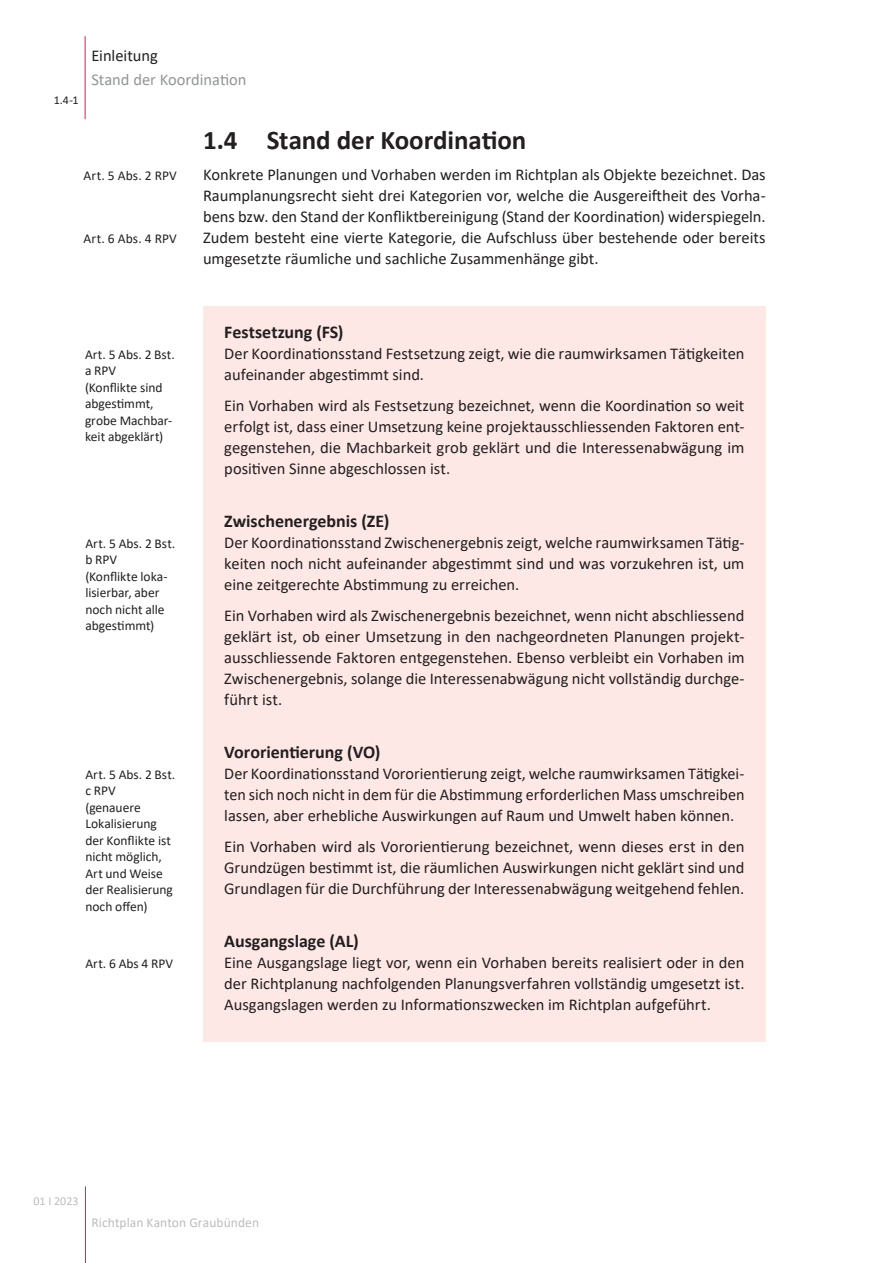
<style>
.page{position:relative;width:893px;height:1263px;background:#fff}
.page>*{position:absolute;margin:0;border:0;box-sizing:border-box;transform-origin:0 0}
.t1{font:700 27px "Calibri";letter-spacing:-.005em;color:#231f20}
.Titel_5_12pt{font:700 18px "Calibri";color:#231f20}
.Fliesstext_Blocksatz{font:16.5px/21px "Calibri";letter-spacing:-.005em;color:#231f20;text-align:justify}
.t2{font:16.5px "Calibri";color:#939598}
.Marginalien{font:13.5px/16.5px "Calibri";letter-spacing:-.005em;color:#231f20}
.t3{font:13.5px "Calibri";letter-spacing:.005em;color:#bcbdc0}
.t4{font:12px "Calibri";letter-spacing:.005em;color:#bcbdc0}
.t5{font:12px "Calibri";color:#231f20}
</style>
<div class="page">
<hr style="left:85px;top:1186px;width:1px;height:77px;background:#ed1451">
<hr style="left:85px;top:36px;width:1px;height:83px;background:#ed1451">
<div style="left:203px;top:306px;width:563px;height:735px;background:#fde8e5"></div>
<p class="Fliesstext_Blocksatz" style="left:91px;top:45px;width:68px">Einleitung</p>
<p class="t5" style="left:54px;top:92px;width:26px">1.4-1</p>
<p class="t2" style="left:91px;top:68px;width:157px">Stand der Koordination</p>
<p class="Marginalien" style="left:84px;top:167px;width:95px">Art. 5 Abs. 2 RPV</p>
<p class="Marginalien" style="left:84px;top:230px;width:95px">Art. 6 Abs. 4 RPV</p>
<p class="Marginalien" style="left:85px;top:345px;width:91px">Art. 5 Abs. 2 Bst. a RPV<br>(Konflikte sind abgestimmt, grobe Machbar&shy;keit abgeklärt)</p>
<p class="Marginalien" style="left:85px;top:534px;width:91px">Art. 5 Abs. 2 Bst. b RPV<br>(Konflikte loka&shy;lisierbar, aber noch nicht alle abgestimmt)</p>
<p class="Marginalien" style="left:85px;top:765px;width:91px">Art. 5 Abs. 2 Bst. c RPV<br>(genauere<br>Lokalisierung der Konflikte ist nicht möglich,<br>Art und Weise der Realisierung noch offen)</p>
<p class="Marginalien" style="left:85px;top:954px;width:89px">Art. 6 Abs 4 RPV</p>
<p class="t1" style="left:203px;top:121px;width:325px">1.4 Stand der Koordination</p>
<p class="Fliesstext_Blocksatz" style="left:203px;top:164px;width:564px">Konkrete Planungen und Vorhaben werden im Richtplan als Objekte bezeichnet. Das Raumplanungsrecht sieht drei Kategorien vor, welche die Ausgereiftheit des Vorha&shy;bens bzw. den Stand der Konfliktbereinigung (Stand der Koordination) widerspiegeln.<br>Zudem besteht eine vierte Kategorie, die Aufschluss über bestehende oder bereits umgesetzte räumliche und sachliche Zusammenhänge gibt.</p>
<p class="Titel_5_12pt" style="left:224px;top:319px;width:121px">Festsetzung (FS)</p>
<p class="Fliesstext_Blocksatz" style="left:224px;top:342px;width:522px">Der Koordinationsstand Festsetzung zeigt, wie die raumwirksamen Tätigkeiten aufeinander abgestimmt sind.</p>
<p class="Fliesstext_Blocksatz" style="left:224px;top:395px;width:522px">Ein Vorhaben wird als Festsetzung bezeichnet, wenn die Koordination so weit erfolgt ist, dass einer Umsetzung keine projektausschliessenden Faktoren ent&shy;gegenstehen, die Machbarkeit grob geklärt und die Interessenabwägung im positiven Sinne abgeschlossen ist.</p>
<p class="Titel_5_12pt" style="left:224px;top:508px;width:167px">Zwischenergebnis (ZE)</p>
<p class="Fliesstext_Blocksatz" style="left:224px;top:531px;width:522px">Der Koordinationsstand Zwischenergebnis zeigt, welche raumwirksamen Tätig&shy;keiten noch nicht aufeinander abgestimmt sind und was vorzukehren ist, um eine zeitgerechte Abstimmung zu erreichen.</p>
<p class="Fliesstext_Blocksatz" style="left:224px;top:605px;width:522px">Ein Vorhaben wird als Zwischenergebnis bezeichnet, wenn nicht abschliessend geklärt ist, ob einer Umsetzung in den nachgeordneten Planungen projekt&shy;ausschliessende Faktoren entgegenstehen. Ebenso verbleibt ein Vorhaben im Zwischenergebnis, solange die Interessenabwägung nicht vollständig durchge&shy;führt ist.</p>
<p class="Titel_5_12pt" style="left:224px;top:739px;width:158px">Vororientierung (VO)</p>
<p class="Fliesstext_Blocksatz" style="left:224px;top:762px;width:522px">Der Koordinationsstand Vororientierung zeigt, welche raumwirksamen Tätigkei&shy;ten sich noch nicht in dem für die Abstimmung erforderlichen Mass umschreiben lassen, aber erhebliche Auswirkungen auf Raum und Umwelt haben können.</p>
<p class="Fliesstext_Blocksatz" style="left:224px;top:836px;width:522px">Ein Vorhaben wird als Vororientierung bezeichnet, wenn dieses erst in den Grundzügen bestimmt ist, die räumlichen Auswirkungen nicht geklärt sind und Grundlagen für die Durchführung der Interessenabwägung weitgehend fehlen.</p>
<p class="Titel_5_12pt" style="left:224px;top:928px;width:136px">Ausgangslage (AL)</p>
<p class="Fliesstext_Blocksatz" style="left:224px;top:951px;width:522px">Eine Ausgangslage liegt vor, wenn ein Vorhaben bereits realisiert oder in den der Richtplanung nachfolgenden Planungsverfahren vollständig umgesetzt ist.<br>Ausgangslagen werden zu Informationszwecken im Richtplan aufgeführt.</p>
<p class="t4" style="left:33px;top:1192px;width:47px">01 I 2023</p>
<p class="t3" style="left:91px;top:1213px;width:169px">Richtplan Kanton Graubünden</p>
</div>
